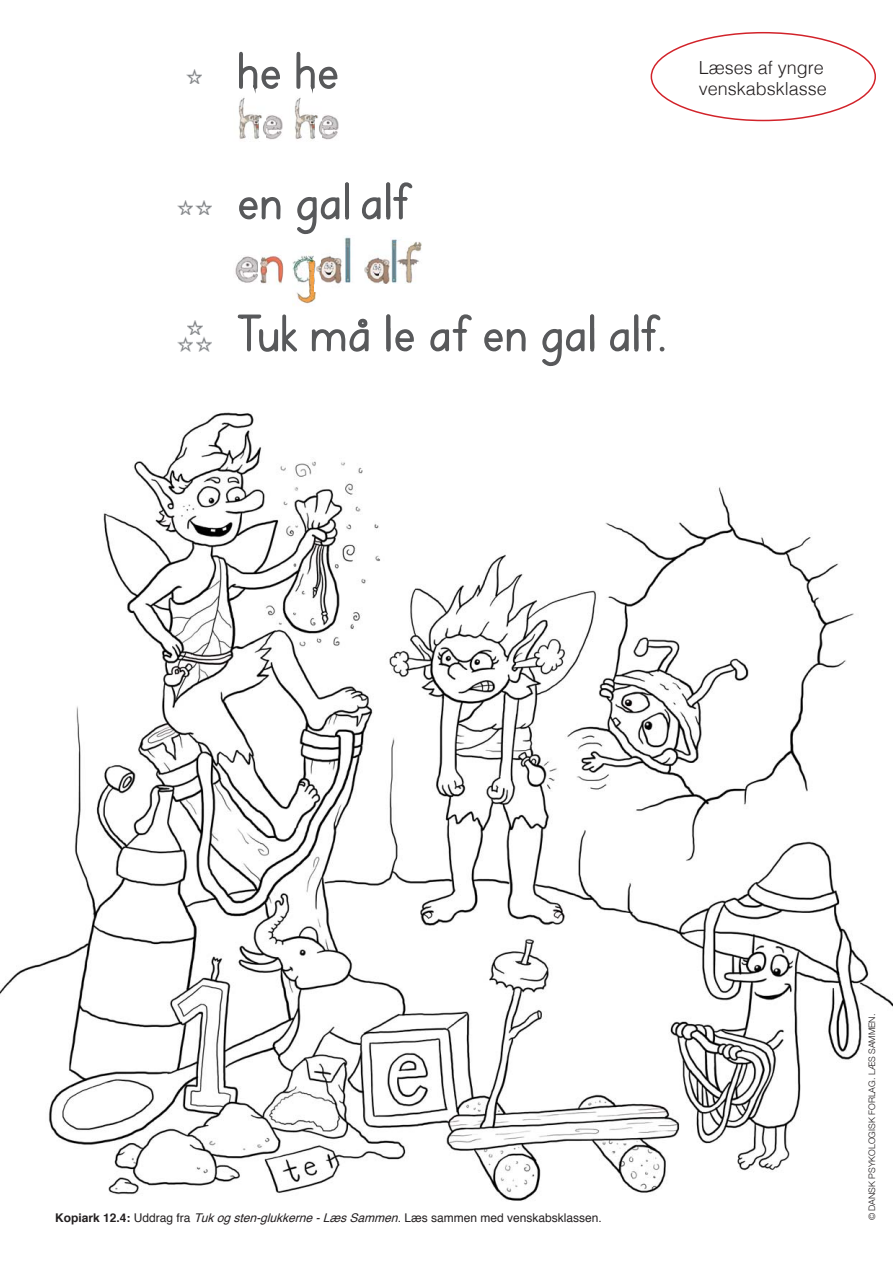
<style>
.page{position:relative;width:893px;height:1263px;background:#fff}
.page>*{position:absolute;margin:0;border:0;box-sizing:border-box;transform-origin:0 0}
.t1{font:300 18px/21.6px "Helvetica";color:#231f20}
.t2{font:12px "Helvetica";color:#231f20}
.t3{font:300 9px "Helvetica Neue";color:#231f20}
.s1{font-weight:700}
.s2{font-style:italic}
</style>
<div class="page">
<img style="left:0;top:412px;width:893px;height:789px">
<svg style="left:239px;top:51px;width:41px;height:39px"></svg>
<svg style="left:296px;top:51px;width:42px;height:39px"></svg>
<svg style="left:239px;top:197px;width:42px;height:23px"></svg>
<svg style="left:297px;top:182px;width:116px;height:53px"></svg>
<svg style="left:237px;top:314px;width:133px;height:152px"></svg>
<svg style="left:386px;top:314px;width:28px;height:38px"></svg>
<svg style="left:430px;top:314px;width:42px;height:38px"></svg>
<svg style="left:484px;top:329px;width:42px;height:23px"></svg>
<svg style="left:542px;top:314px;width:123px;height:53px"></svg>
<img style="left:265px;top:115px;width:18px;height:25px">
<img style="left:321px;top:115px;width:18px;height:25px">
<img style="left:238px;top:97px;width:27px;height:42px">
<img style="left:294px;top:97px;width:27px;height:44px">
<img style="left:235px;top:256px;width:23px;height:27px">
<img style="left:260px;top:255px;width:23px;height:29px">
<img style="left:292px;top:255px;width:24px;height:51px">
<img style="left:320px;top:255px;width:20px;height:29px">
<img style="left:314px;top:255px;width:6px;height:36px">
<img style="left:344px;top:236px;width:7px;height:47px">
<img style="left:332px;top:255px;width:10px;height:28px">
<img style="left:364px;top:257px;width:25px;height:27px">
<img style="left:390px;top:239px;width:8px;height:44px">
<img style="left:379px;top:257px;width:11px;height:26px">
<img style="left:393px;top:242px;width:29px;height:42px">
<img style="left:393px;top:242px;width:17px;height:41px">
<img style="left:187px;top:69px;width:15px;height:15px">
<img style="left:178px;top:200px;width:15px;height:15px">
<img style="left:196px;top:337px;width:15px;height:14px">
<img style="left:196px;top:200px;width:15px;height:15px">
<img style="left:177px;top:337px;width:16px;height:14px">
<img style="left:187px;top:320px;width:15px;height:15px">
<div style="left:650px;top:32px;width:226px;height:89px;border:2px solid #d2232a;border-radius:50%"></div>
<h1 class="t1" style="left:699px;top:58px;width:130px">Læses af yngre venskabsklasse</h1>
<p class="t2" style="left:55px;top:1213px;width:548px"><span class="s1">Kopiark 12.4:</span> Uddrag fra <span class="s2">Tuk og sten-glukkerne -Læs Sammen</span>. Læs sammen med venskabsklassen.</p>
<p class="t3" style="left:866px;top:1220px;width:208px;rotate:-90deg">© DANSK PSYKOLOGISK FORLAG. LÆS SAMMEN.</p>
</div>
